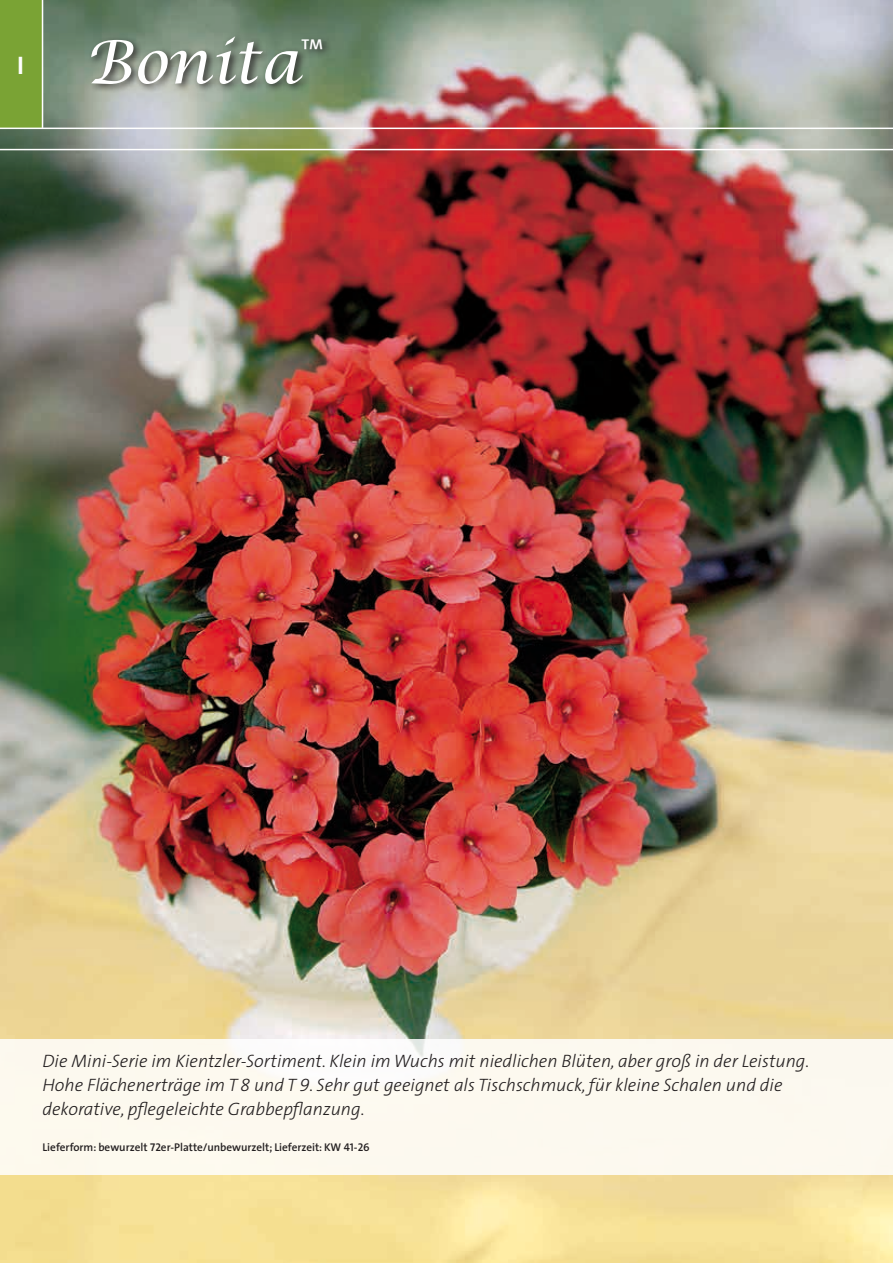
<style>
.page{position:relative;width:893px;height:1263px;background:#fff}
.page>*{position:absolute;margin:0;border:0;box-sizing:border-box;transform-origin:0 0}
.t1{font:italic 60px "Lucida Calligraphy";color:#fff}
.t2{font:700 25.5px "The Sans";color:#fff}
.t3{font:italic 300 18px/24px "The Sans";color:#231f20}
.t4{font:600 11.25px "The Sans";color:#231f20}
.s1{font-family:"The Sans Light Caps";font-weight:400}
.s2{font-family:"The Sans Semi Bold Caps";font-weight:400}
</style>
<div class="page">
<img style="left:0;top:0;width:893px;height:1263px">
<div style="left:0;top:1039px;width:893px;height:135px;background:#fcf9ef"></div>
<div style="left:0;top:0;width:43px;height:129px;background:#7aa334"></div>
<hr style="left:0;top:128px;width:893px;height:1px;background:#fff">
<hr style="left:0;top:149px;width:893px;height:1px;background:#fff">
<hr style="left:42px;top:0;width:1px;height:128px;background:#fff">
<div style="left:88px;top:33px;width:245px;height:60px;background:#231f20;opacity:.9"></div>
<h2 class="t2" style="left:17px;top:44px;width:8px">I</h2>
<h1 class="t1" style="left:85px;top:26px;width:241px">Bonita<sup>™</sup></h1>
<p class="t3" style="left:43px;top:1048px;width:768px">Die Mini-Serie im Kientzler-Sortiment. Klein im Wuchs mit niedlichen Blüten, aber groß in der Leistung.<br>Hohe Flächenerträge im T <span class="s1">8</span> und T <span class="s1">9</span>. Sehr gut geeignet als Tischschmuck, für kleine Schalen und die dekorative, pflegeleichte Grabbepflanzung.</p>
<p class="t4" style="left:43px;top:1138px;width:329px">Lieferform: bewurzelt <span class="s2">72</span>er-Platte/unbewurzelt; Lieferzeit: KW <span class="s2">41-26</span></p>
</div>
